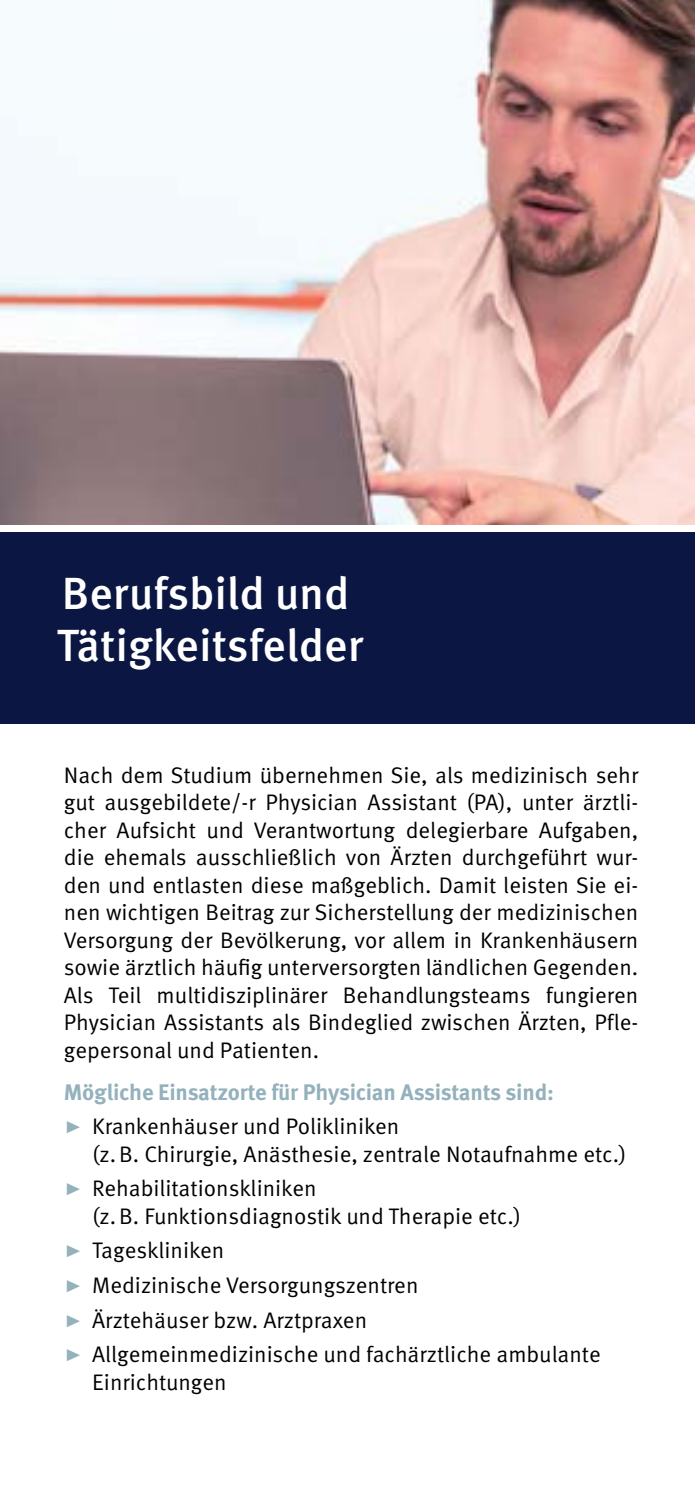
<style>
.page{position:relative;width:695px;height:1489px;background:#fff}
.page>*{position:absolute;margin:0;border:0;box-sizing:border-box;transform-origin:0 0}
.t1{font:500 45px/52.5px "Meta OT";color:#fff}
.t2{font:22.5px/27.5px "Meta OT Norm";color:#000}
.t3{font:700 22.5px "Meta OT";letter-spacing:-.01em;color:#94b1bc}
.s1{font-size:33.75px;color:#94b1bc}
</style>
<div class="page">
<img style="left:0;top:0;width:694px;height:524px">
<div style="left:0;top:531px;width:694px;height:192px;background:#0b1742"></div>
<h1 class="t1" style="left:57px;top:567px;width:308px">Berufsbild und<br>Tätigkeitsfelder</h1>
<p class="t2" style="left:64px;top:761px;width:576px;text-align:justify">Nach dem Studium übernehmen Sie, als medizinisch sehr gut ausgebildete/-r Physician Assistant (PA), unter ärztli&shy;cher Aufsicht und Verantwortung delegierbare Aufgaben, die ehemals ausschließlich von Ärzten durchgeführt wur&shy;den und entlasten diese maßgeblich. Damit leisten Sie ei&shy;nen wichtigen Beitrag zur Sicherstellung der medizinischen Versorgung der Bevölkerung, vor allem in Krankenhäusern sowie ärztlich häufig unterversorgten ländlichen Gegenden.<br>Als Teil multidisziplinärer Behandlungsteams fungieren Physician Assistants als Bindeglied zwischen Ärzten, Pfle&shy;gepersonal und Patienten.</p>
<p class="t3" style="left:64px;top:1077px;width:491px">Mögliche Einsatzorte für Physician Assistants sind:</p>
<p class="t2" style="left:92px;top:1112px;width:535px;text-indent:-28px"><span class="s1">▸</span> Krankenhäuser und Polikliniken<br>(z.B. Chirurgie, Anästhesie, zentrale Notaufnahme etc.)</p>
<p class="t2" style="left:92px;top:1174px;width:430px;text-indent:-28px"><span class="s1">▸</span> Rehabilitationskliniken<br>(z.B. Funktionsdiagnostik und Therapie etc.)</p>
<p class="t2" style="left:64px;top:1233px;width:538px;line-height:34.5px"><span class="s1">▸</span> Tageskliniken<br><span class="s1">▸</span> Medizinische Versorgungszentren<br><span class="s1">▸</span> Ärztehäuser bzw. Arztpraxen<br><span class="s1">▸</span> Allgemeinmedizinische und fachärztliche ambulante</p>
<p class="t2" style="left:92px;top:1368px;width:136px">Einrichtungen</p>
</div>
